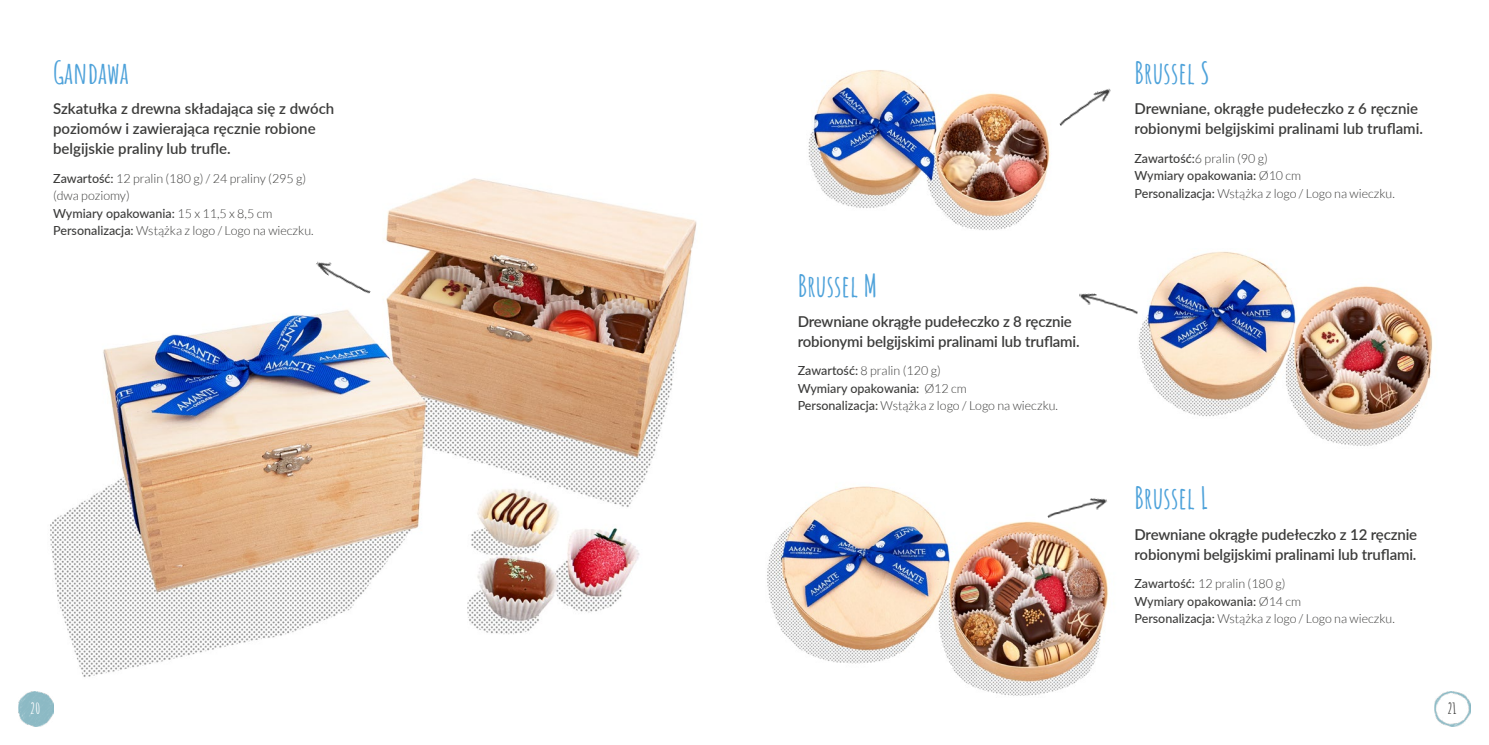
<style>
.page{position:relative;width:1489px;height:745px;background:#fff}
.page>*{position:absolute;margin:0;border:0;box-sizing:border-box;transform-origin:0 0}
.t1{font:700 30px "Amatic SC";color:#4ea2da}
.t2{font:600 15px/20px "Lato";letter-spacing:-.01em;color:#3c3c3b}
.t3{font:700 15px "Amatic SC";color:#fff}
.t4{font:700 15px "Amatic SC";color:#3c3c3b}
.t5{font:300 12.5px/17.5px "Lato";color:#3c3c3b}
.s1{font-weight:500}
</style>
<div class="page">
<img style="left:808px;top:70px;width:242px;height:160px">
<img style="left:767px;top:486px;width:341px;height:210px">
<img style="left:1138px;top:251px;width:295px;height:195px">
<img style="left:1059px;top:88px;width:52px;height:38px">
<img style="left:1079px;top:290px;width:60px;height:26px">
<img style="left:1045px;top:495px;width:63px;height:24px">
<img style="left:18px;top:178px;width:679px;height:549px">
<img style="left:314px;top:256px;width:58px;height:43px">
<img style="left:19px;top:691px;width:34px;height:34px">
<img style="left:1434px;top:691px;width:36px;height:35px">
<h1 class="t1" style="left:53px;top:49px;width:77px">Gandawa</h1>
<p class="t2" style="left:53px;top:98px;width:283px">Szkatułka z drewna składająca się z dwóch poziomów i zawierająca ręcznie robione belgijskie praliny lub trufle.</p>
<p class="t5" style="left:53px;top:169px;width:262px"><span class="s1">Zawartość:</span> 12 pralin (180 g) / 24 praliny (295 g) (dwa poziomy)<br><span class="s1">Wymiary opakowania:</span> 15 x 11,5 x 8,5 cm <span class="s1">Personalizacja:</span> Wstążka z logo / Logo na wieczku.</p>
<h1 class="t1" style="left:797px;top:262px;width:81px">Brussel M</h1>
<p class="t2" style="left:797px;top:311px;width:283px">Drewniane okrągłe pudełeczko z 8 ręcznie robionymi belgijskimi pralinami lub truflami.</p>
<p class="t5" style="left:797px;top:362px;width:262px"><span class="s1">Zawartość:</span> 8 pralin (120 g)<br><span class="s1">Wymiary opakowania:</span> Ø12 cm<br><span class="s1">Personalizacja:</span> Wstążka z logo / Logo na wieczku.</p>
<h1 class="t1" style="left:1134px;top:49px;width:77px">Brussel S</h1>
<p class="t2" style="left:1134px;top:98px;width:290px">Drewniane, okrągłe pudełeczko z 6 ręcznie robionymi belgijskimi pralinami lub truflami.</p>
<p class="t5" style="left:1134px;top:149px;width:262px"><span class="s1">Zawartość:</span>6 pralin (90 g)<br><span class="s1">Wymiary opakowania:</span> Ø10 cm<br><span class="s1">Personalizacja:</span> Wstążka z logo / Logo na wieczku.</p>
<h1 class="t1" style="left:1134px;top:475px;width:75px">Brussel L</h1>
<p class="t2" style="left:1134px;top:523px;width:284px">Drewniane okrągłe pudełeczko z 12 ręcznie robionymi belgijskimi pralinami lub truflami.</p>
<p class="t5" style="left:1134px;top:574px;width:262px"><span class="s1">Zawartość:</span> 12 pralin (180 g)<br><span class="s1">Wymiary opakowania:</span> Ø14 cm<br><span class="s1">Personalizacja:</span> Wstążka z logo / Logo na wieczku.</p>
<p class="t3" style="left:30px;top:696px;width:11px">20</p>
<p class="t4" style="left:1447px;top:696px;width:11px">21</p>
</div>
